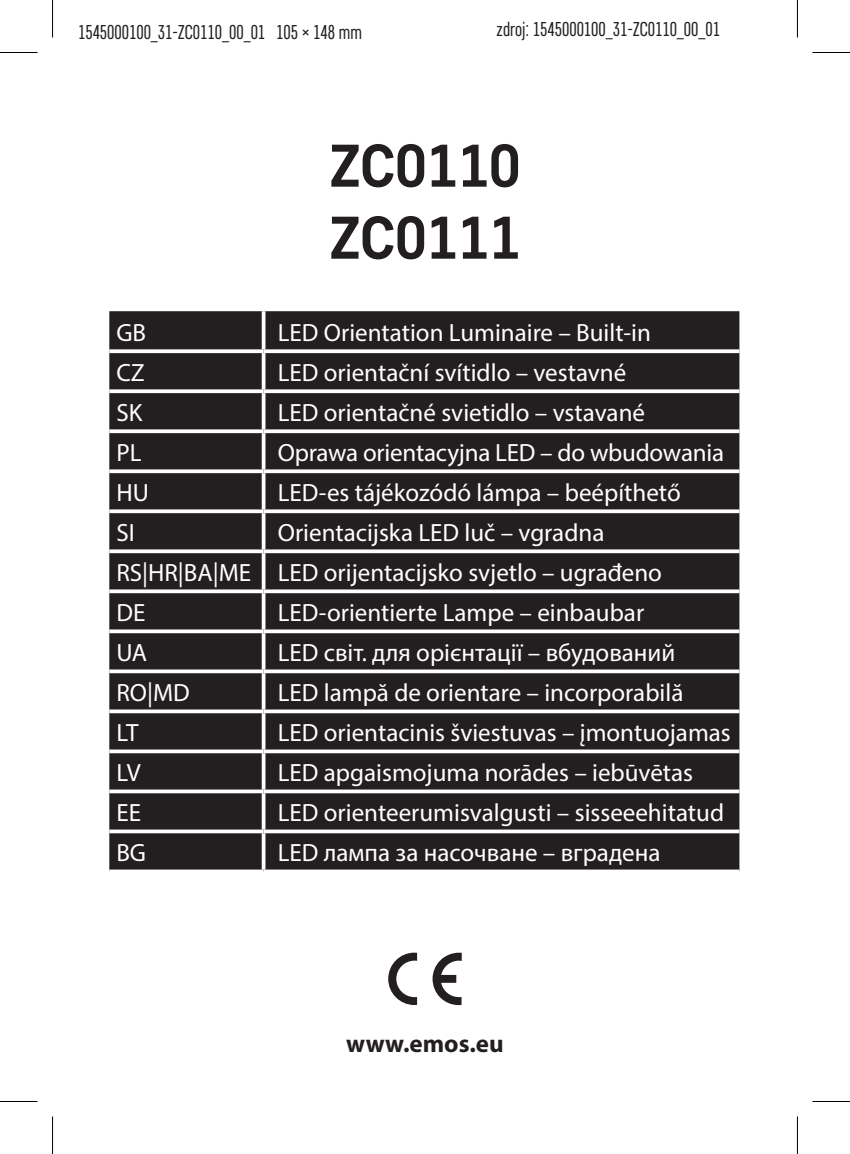
<style>
.page{position:relative;width:850px;height:1154px;background:#fff}
.page>*{position:absolute;margin:0;border:0;box-sizing:border-box;transform-origin:0 0}
.t1{font:700 60px/72px "Core Sans D55";letter-spacing:-.02em;color:#231f20}
.t2{font:25px/40px "Myriad Pro";color:#fff}
.t3{font:700 25px "Myriad Pro";color:#231f20}
.t4{font:20px "Core Sans D37 Cn";color:#231f20}
</style>
<div class="page">
<div style="left:109px;top:311px;width:630px;height:558px;background:#231f20"></div>
<svg style="left:261px;top:311px;width:4px;height:38px"></svg>
<svg style="left:109px;top:349px;width:154px;height:4px"></svg>
<svg style="left:263px;top:349px;width:476px;height:4px"></svg>
<svg style="left:261px;top:353px;width:4px;height:36px"></svg>
<svg style="left:109px;top:389px;width:154px;height:4px"></svg>
<svg style="left:263px;top:389px;width:476px;height:4px"></svg>
<svg style="left:261px;top:393px;width:4px;height:36px"></svg>
<svg style="left:109px;top:429px;width:154px;height:4px"></svg>
<svg style="left:263px;top:429px;width:476px;height:4px"></svg>
<svg style="left:261px;top:433px;width:4px;height:36px"></svg>
<svg style="left:109px;top:469px;width:154px;height:4px"></svg>
<svg style="left:263px;top:469px;width:476px;height:4px"></svg>
<svg style="left:261px;top:473px;width:4px;height:36px"></svg>
<svg style="left:109px;top:509px;width:154px;height:4px"></svg>
<svg style="left:263px;top:509px;width:476px;height:4px"></svg>
<svg style="left:261px;top:513px;width:4px;height:36px"></svg>
<svg style="left:109px;top:549px;width:154px;height:4px"></svg>
<svg style="left:263px;top:549px;width:476px;height:4px"></svg>
<svg style="left:261px;top:553px;width:4px;height:36px"></svg>
<svg style="left:109px;top:589px;width:154px;height:4px"></svg>
<svg style="left:263px;top:589px;width:476px;height:4px"></svg>
<svg style="left:261px;top:593px;width:4px;height:36px"></svg>
<svg style="left:109px;top:629px;width:154px;height:4px"></svg>
<svg style="left:263px;top:629px;width:476px;height:4px"></svg>
<svg style="left:261px;top:633px;width:4px;height:36px"></svg>
<svg style="left:109px;top:669px;width:154px;height:4px"></svg>
<svg style="left:263px;top:669px;width:476px;height:4px"></svg>
<svg style="left:261px;top:673px;width:4px;height:36px"></svg>
<svg style="left:109px;top:709px;width:154px;height:4px"></svg>
<svg style="left:263px;top:709px;width:476px;height:4px"></svg>
<svg style="left:261px;top:713px;width:4px;height:36px"></svg>
<svg style="left:109px;top:749px;width:154px;height:4px"></svg>
<svg style="left:263px;top:749px;width:476px;height:4px"></svg>
<svg style="left:261px;top:753px;width:4px;height:36px"></svg>
<svg style="left:109px;top:789px;width:154px;height:4px"></svg>
<svg style="left:263px;top:789px;width:476px;height:4px"></svg>
<svg style="left:261px;top:793px;width:4px;height:36px"></svg>
<svg style="left:109px;top:829px;width:154px;height:4px"></svg>
<svg style="left:263px;top:829px;width:476px;height:4px"></svg>
<svg style="left:261px;top:833px;width:4px;height:36px"></svg>
<svg style="left:109px;top:869px;width:154px;height:3px"></svg>
<svg style="left:263px;top:869px;width:476px;height:3px"></svg>
<svg style="left:388px;top:953px;width:73px;height:52px"></svg>
<hr style="left:0;top:52px;width:38px;height:1px;background:#000">
<hr style="left:812px;top:52px;width:37px;height:1px;background:#000">
<hr style="left:0;top:1101px;width:38px;height:1px;background:#000">
<hr style="left:812px;top:1101px;width:37px;height:1px;background:#000">
<hr style="left:52px;top:0;width:1px;height:38px;background:#000">
<hr style="left:52px;top:1116px;width:1px;height:38px;background:#000">
<hr style="left:796px;top:0;width:1px;height:38px;background:#000">
<hr style="left:796px;top:1116px;width:1px;height:38px;background:#000">
<p class="t4" style="left:78px;top:20px;width:285px">1545000100_31-ZC0110_00_01 105 × 148 mm</p>
<p class="t4" style="left:496px;top:17px;width:225px">zdroj: 1545000100_31-ZC0110_00_01</p>
<h1 class="t1" style="left:329px;top:128px;width:193px">ZC0110<br>ZC0111</h1>
<p class="t2" style="left:116px;top:312px;width:31px">GB</p>
<p class="t2" style="left:278px;top:312px;width:374px">LED Orientation Luminaire – Built-in</p>
<p class="t2" style="left:116px;top:352px;width:30px">CZ</p>
<p class="t2" style="left:278px;top:352px;width:350px">LED orientační svítidlo – vestavné</p>
<p class="t2" style="left:116px;top:392px;width:27px">SK</p>
<p class="t2" style="left:278px;top:392px;width:368px">LED orientačné svietidlo – vstavané</p>
<p class="t2" style="left:116px;top:432px;width:27px">PL</p>
<p class="t2" style="left:278px;top:432px;width:447px">Oprawa orientacyjna LED – do wbudowania</p>
<p class="t2" style="left:116px;top:472px;width:34px">HU</p>
<p class="t2" style="left:278px;top:472px;width:404px">LED-es tájékozódó lámpa – beépíthető</p>
<p class="t2" style="left:116px;top:512px;width:20px">SI</p>
<p class="t2" style="left:116px;top:512px;width:547px;text-indent:161px">Orientacijska LED luč – vgradna<br>RS|HR|BA|ME LED orijentacijsko svjetlo – ugrađeno<br>DE</p>
<p class="t2" style="left:278px;top:592px;width:368px">LED-orientierte Lampe – einbaubar</p>
<p class="t2" style="left:116px;top:632px;width:32px">UA</p>
<p class="t2" style="left:278px;top:632px;width:399px">LED світ. для орієнтації – вбудований</p>
<p class="t2" style="left:116px;top:672px;width:75px">RO|MD</p>
<p class="t2" style="left:278px;top:672px;width:407px">LED lampă de orientare – incorporabilă</p>
<p class="t2" style="left:116px;top:712px;width:24px">LT</p>
<p class="t2" style="left:278px;top:712px;width:454px">LED orientacinis šviestuvas – įmontuojamas</p>
<p class="t2" style="left:116px;top:752px;width:26px">LV</p>
<p class="t2" style="left:278px;top:752px;width:416px">LED apgaismojuma norādes – iebūvētas</p>
<p class="t2" style="left:116px;top:792px;width:26px">EE</p>
<p class="t2" style="left:278px;top:792px;width:447px">LED orienteerumisvalgusti – sisseeehitatud</p>
<p class="t2" style="left:116px;top:832px;width:31px">BG</p>
<p class="t2" style="left:278px;top:832px;width:384px">LED лампа за насочване – вградена</p>
<p class="t3" style="left:346px;top:1027px;width:159px">www.emos.eu</p>
</div>
